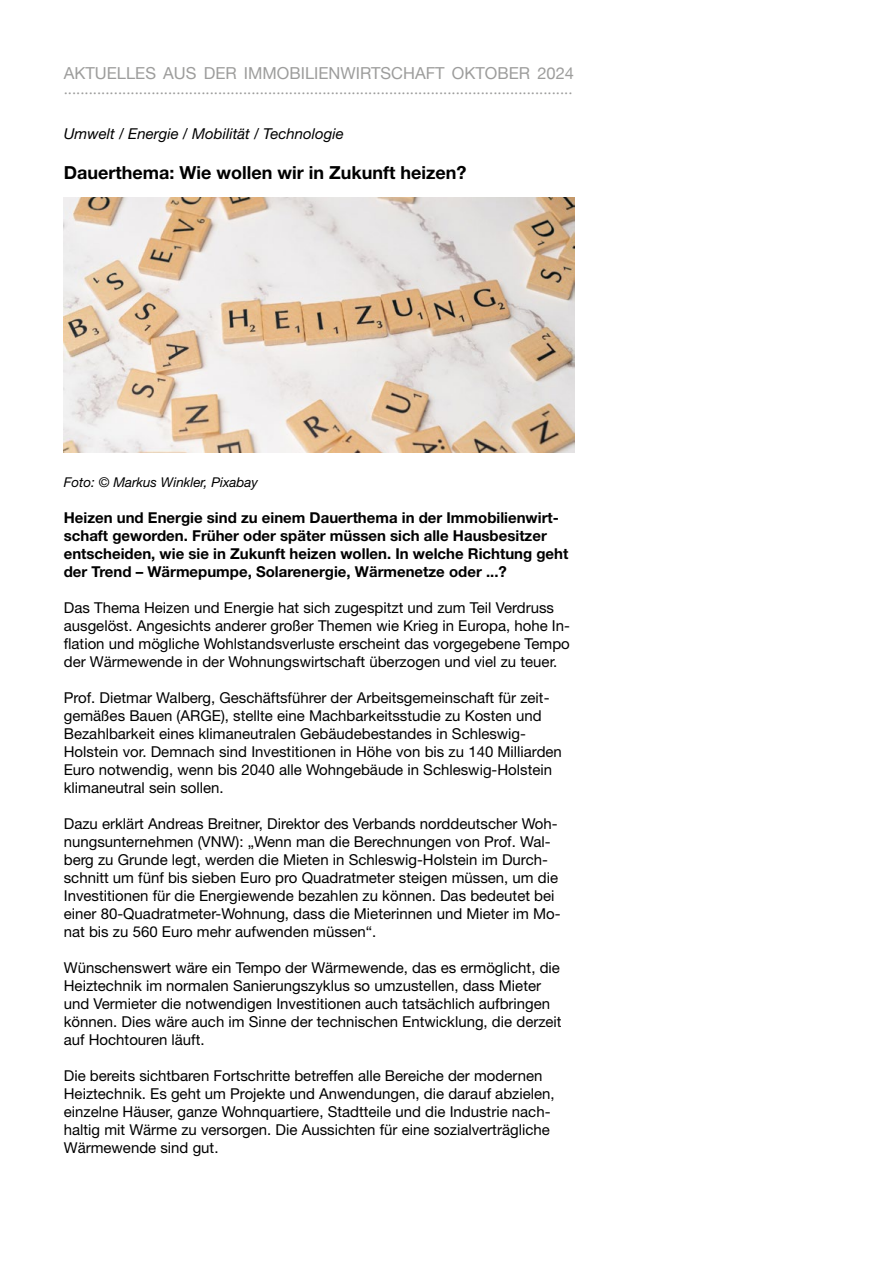
<style>
.page{position:relative;width:893px;height:1263px;background:#fff}
.page>*{position:absolute;margin:0;border:0;box-sizing:border-box;transform-origin:0 0}
.t1{font:700 18px "Helvetica Neue LT";color:#000}
.t2{font:16.5px "Helvetica Neue";color:#9d9d9c}
.t3{font:15px/18px "Helvetica Neue LT";color:#000}
.t4{font:700 15px/18px "Helvetica Neue LT";color:#000}
.t5{font:15px "Helvetica Neue";color:#9d9d9c}
.t6{font:italic 15px "Helvetica Neue LT";color:#000}
.t7{font:italic 13.5px "Helvetica Neue LT";color:#000}
</style>
<div class="page">
<img style="left:64px;top:197px;width:510px;height:255px">
<p class="t2" style="left:64px;top:62px;width:512px">AKTUELLES AUS DER IMMOBILIENWIRTSCHAFT OKTOBER 2024</p>
<p class="t5" style="left:64px;top:81px;width:510px">··························································································································</p>
<p class="t6" style="left:64px;top:125px;width:282px">Umwelt / Energie / Mobilität / Technologie</p>
<p class="t1" style="left:64px;top:161px;width:404px">Dauerthema: Wie wollen wir in Zukunft heizen?</p>
<p class="t7" style="left:64px;top:474px;width:196px">Foto: © Markus Winkler, Pixabay</p>
<p class="t4" style="left:64px;top:508px;width:506px">Heizen und Energie sind zu einem Dauerthema in der Immobilienwirt&shy;schaft geworden. Früher oder später müssen sich alle Hausbesitzer entscheiden, wie sie in Zukunft heizen wollen. In welche Richtung geht der Trend – Wärmepumpe, Solarenergie, Wärmenetze oder ...?</p>
<p class="t3" style="left:64px;top:598px;width:508px">Das Thema Heizen und Energie hat sich zugespitzt und zum Teil Verdruss ausgelöst. Angesichts anderer großer Themen wie Krieg in Europa, hohe In&shy;flation und mögliche Wohlstandsverluste erscheint das vorgegebene Tempo der Wärmewende in der Wohnungswirtschaft überzogen und viel zu teuer.</p>
<p class="t3" style="left:64px;top:688px;width:500px">Prof. Dietmar Walberg, Geschäftsführer der Arbeitsgemeinschaft für zeit&shy;gemäßes Bauen (ARGE), stellte eine Machbarkeitsstudie zu Kosten und Bezahlbarkeit eines klimaneutralen Gebäudebestandes in Schleswig-Holstein vor. Demnach sind Investitionen in Höhe von bis zu 140 Milliarden Euro notwendig, wenn bis 2040 alle Wohngebäude in Schleswig-Holstein klimaneutral sein sollen.</p>
<p class="t3" style="left:64px;top:814px;width:498px">Dazu erklärt Andreas Breitner, Direktor des Verbands norddeutscher Woh&shy;nungsunternehmen (VNW): „Wenn man die Berechnungen von Prof. Wal&shy;berg zu Grunde legt, werden die Mieten in Schleswig-Holstein im Durch&shy;schnitt um fünf bis sieben Euro pro Quadratmeter steigen müssen, um die Investitionen für die Energiewende bezahlen zu können. Das bedeutet bei einer 80-Quadratmeter-Wohnung, dass die Mieterinnen und Mieter im Mo&shy;nat bis zu 560 Euro mehr aufwenden müssen“.</p>
<p class="t3" style="left:64px;top:958px;width:499px">Wünschenswert wäre ein Tempo der Wärmewende, das es ermöglicht, die Heiztechnik im normalen Sanierungszyklus so umzustellen, dass Mieter und Vermieter die notwendigen Investitionen auch tatsächlich aufbringen können. Dies wäre auch im Sinne der technischen Entwicklung, die derzeit auf Hochtouren läuft.</p>
<p class="t3" style="left:64px;top:1066px;width:492px">Die bereits sichtbaren Fortschritte betreffen alle Bereiche der modernen Heiztechnik. Es geht um Projekte und Anwendungen, die darauf abzielen, einzelne Häuser, ganze Wohnquartiere, Stadtteile und die Industrie nach&shy;haltig mit Wärme zu versorgen. Die Aussichten für eine sozialverträgliche Wärmewende sind gut.</p>
</div>
